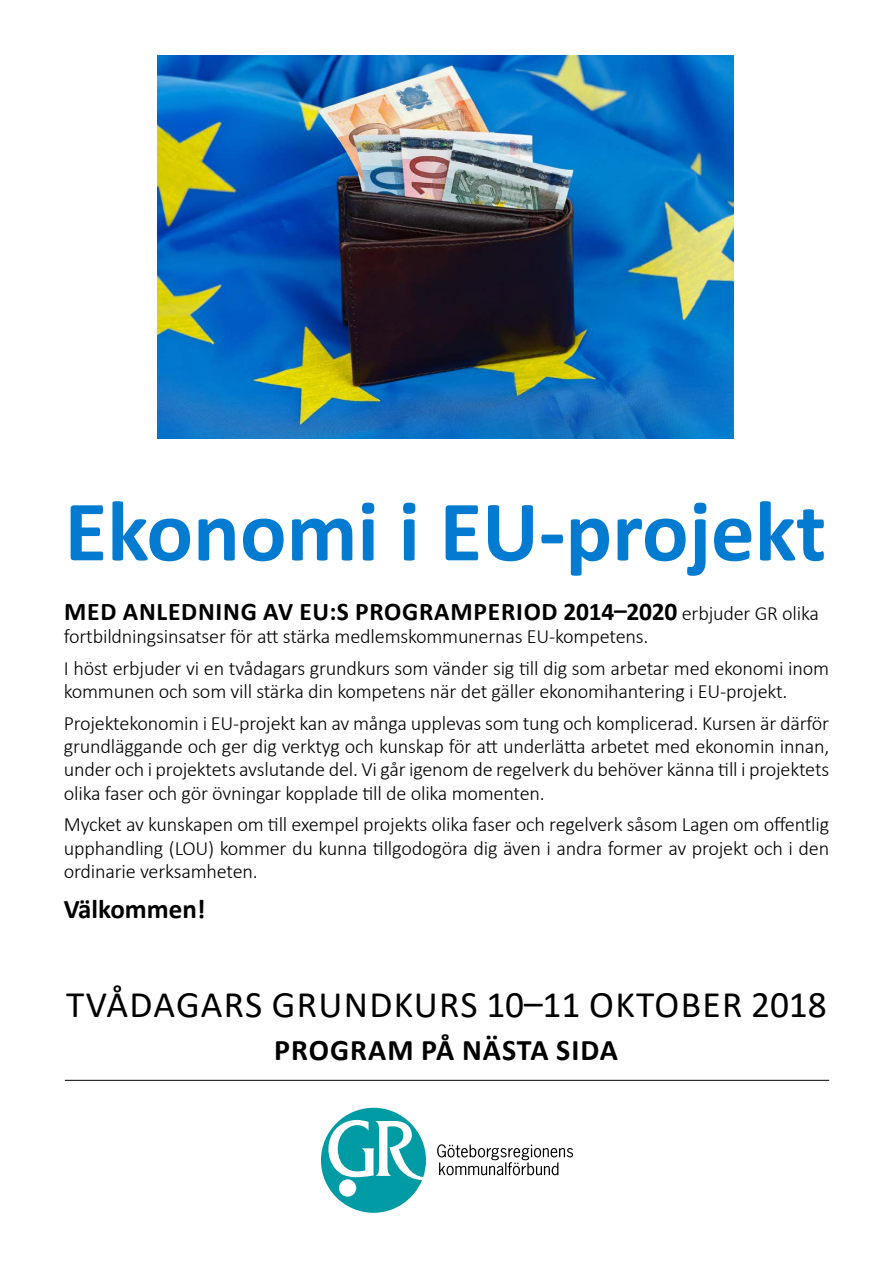
<style>
.page{position:relative;width:893px;height:1263px;background:#fff}
.page>*{position:absolute;margin:0;border:0;box-sizing:border-box;transform-origin:0 0}
.t1{font:700 87px "Calibri";color:#037bd1}
.t2{font:37.5px "Calibri";letter-spacing:.035em;color:#000}
.t3{font:700 30px "Calibri";letter-spacing:.035em;color:#000}
.t4{font:700 27px "Calibri";color:#000}
.t5{font:700 25.5px "Calibri";letter-spacing:.03em;color:#000}
.t6{font:300 20.25px/23.2px "Calibri";letter-spacing:-.01em;color:#000}
.s1{font-weight:300;font-size:20.25px}
</style>
<div class="page">
<img style="left:158px;top:55px;width:575px;height:384px">
<hr style="left:65px;top:1080px;width:764px;height:1px;background:#000">
<svg style="left:437px;top:1144px;width:136px;height:31px"></svg>
<svg style="left:321px;top:1108px;width:105px;height:105px"></svg>
<h1 class="t1" style="left:65px;top:470px;width:763px">Ekonomi i EU-projekt</h1>
<p class="t5" style="left:64px;top:593px;width:756px">MED ANLEDNING AV EU:S PROGRAMPERIOD 2014–2020 <span class="s1">erbjuder GR olika</span></p>
<p class="t6" style="left:64px;top:620px;width:767px;line-height:31.8px">fortbildningsinsatser för att stärka medlemskommunernas EU-kompetens.<br>I höst erbjuder vi en tvådagars grundkurs som vänder sig till dig som arbetar med ekonomi inom</p>
<p class="t6" style="left:64px;top:675px;width:767px;line-height:31.8px">kommunen och som vill stärka din kompetens när det gäller ekonomihantering i EU-projekt.<br>Projektekonomin i EU-projekt kan av många upplevas som tung och komplicerad. Kursen är därför</p>
<p class="t6" style="left:64px;top:734px;width:767px;text-align:justify">grundläggande och ger dig verktyg och kunskap för att underlätta arbetet med ekonomin innan, under och i projektets avslutande del. Vi går igenom de regelverk du behöver känna till i projektets olika faser och gör övningar kopplade till de olika momenten.</p>
<p class="t6" style="left:64px;top:813px;width:767px;text-align:justify">Mycket av kunskapen om till exempel projekts olika faser och regelverk såsom Lagen om offentlig upphandling (LOU) kommer du kunna tillgodogöra dig även i andra former av projekt och i den ordinarie verksamheten.</p>
<h3 class="t4" style="left:64px;top:889px;width:143px">Välkommen!</h3>
<h2 class="t2" style="left:66px;top:979px;width:762px">TVÅDAGARS GRUNDKURS 10–11 OKTOBER 2018</h2>
<h3 class="t3" style="left:274px;top:1029px;width:345px">PROGRAM PÅ NÄSTA SIDA</h3>
</div>
